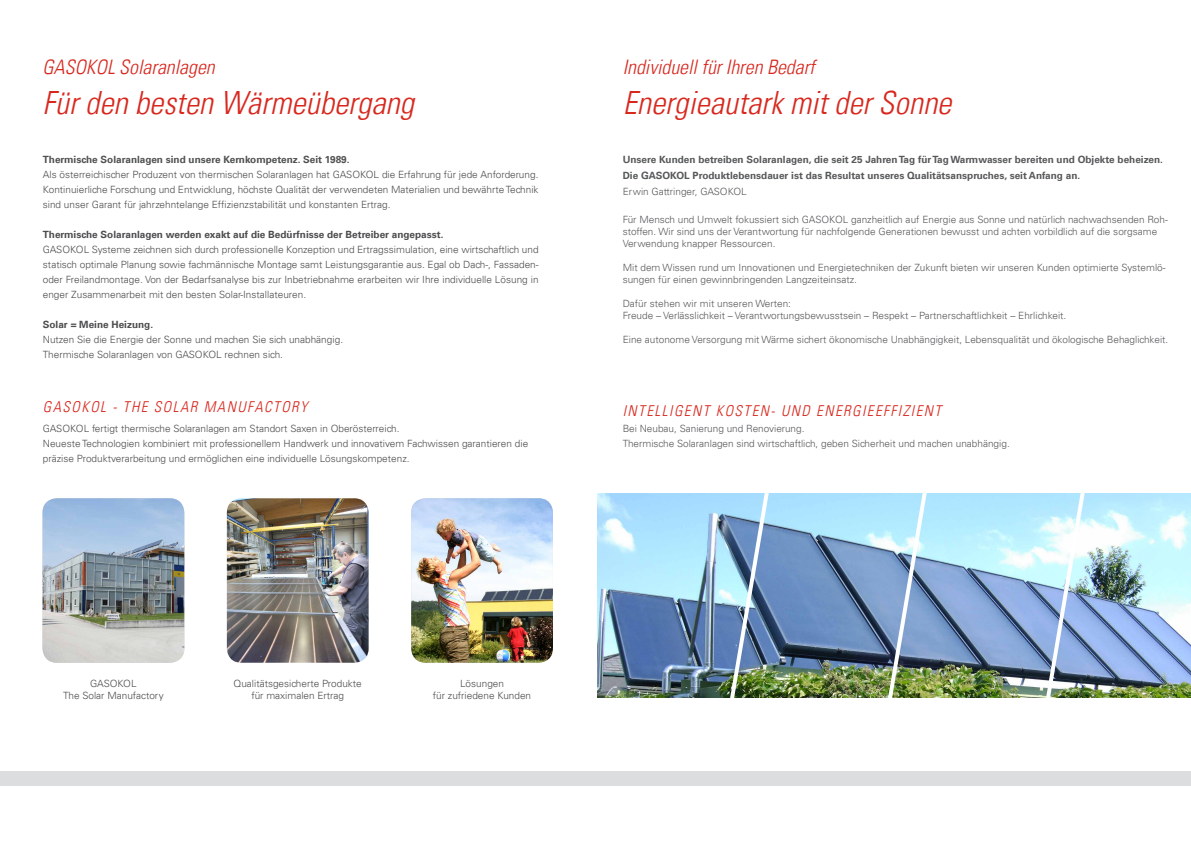
<style>
.page{position:relative;width:1191px;height:842px;background:#fff}
.page>*{position:absolute;margin:0;border:0;box-sizing:border-box;transform-origin:0 0}
.t1{font:italic 300 condensed 32px "Univers LT";color:#d8281e}
.t2{font:italic 300 condensed 20px "Univers LT";color:#d8281e}
.t3{font:italic 300 condensed 15px "Univers LT";letter-spacing:.1em;color:#d8281e}
.t4{font:300 10px/15px "Univers LT";color:#4b4c4d;text-align:justify}
.t5{font:300 10px/12px "Univers LT";color:#57585a}
.t6{font:700 10px/16px "Univers LT";color:#57585a}
.t7{font:700 10px "Univers LT";color:#4b4c4d}
</style>
<div class="page">
<img style="left:43px;top:498px;width:141px;height:165px">
<img style="left:227px;top:498px;width:142px;height:165px">
<img style="left:411px;top:498px;width:142px;height:165px">
<div style="left:0;top:771px;width:1191px;height:14px;background:#dcdddf"></div>
<img style="left:597px;top:493px;width:594px;height:204px">
<img style="left:729px;top:493px;width:40px;height:205px">
<img style="left:887px;top:493px;width:40px;height:205px">
<img style="left:1045px;top:493px;width:40px;height:205px">
<p class="t2" style="left:43px;top:55px;width:174px">GASOKOL Solaranlagen</p>
<p class="t1" style="left:43px;top:83px;width:373px">Für den besten Wärmeübergang</p>
<p class="t7" style="left:43px;top:154px;width:308px">Thermische Solaranlagen sind unsere Kernkompetenz. Seit 1989.</p>
<p class="t4" style="left:43px;top:167px;width:497px">Als österreichischer Produzent von thermischen Solaranlagen hat GASOKOL die Erfahrung für jede Anforderung.<br>Kontinuierliche Forschung und Entwicklung, höchste Qualität der verwendeten Materialien und bewährte Technik sind unser Garant für jahrzehntelange Effizienzstabilität und konstanten Ertrag.</p>
<p class="t7" style="left:43px;top:229px;width:402px">Thermische Solaranlagen werden exakt auf die Bedürfnisse der Betreiber angepasst.</p>
<p class="t4" style="left:43px;top:242px;width:497px">GASOKOL Systeme zeichnen sich durch professionelle Konzeption und Ertragssimulation, eine wirtschaftlich und statisch optimale Planung sowie fachmännische Montage samt Leistungsgarantie aus. Egal ob Dach-, Fassaden&shy;oder Freilandmontage. Von der Bedarfsanalyse bis zur Inbetriebnahme erarbeiten wir Ihre individuelle Lösung in enger Zusammenarbeit mit den besten Solar-Installateuren.</p>
<p class="t7" style="left:43px;top:319px;width:112px">Solar = Meine Heizung.</p>
<p class="t4" style="left:43px;top:332px;width:302px">Nutzen Sie die Energie der Sonne und machen Sie sich unabhängig.</p>
<p class="t4" style="left:43px;top:347px;width:242px">Thermische Solaranlagen von GASOKOL rechnen sich.</p>
<p class="t3" style="left:43px;top:398px;width:266px">GASOKOL - THE SOLAR MANUFACTORY</p>
<p class="t4" style="left:43px;top:421px;width:358px">GASOKOL fertigt thermische Solaranlagen am Standort Saxen in Oberösterreich.</p>
<p class="t4" style="left:43px;top:436px;width:487px">Neueste Technologien kombiniert mit professionellem Handwerk und innovativem Fachwissen garantieren die</p>
<p class="t4" style="left:43px;top:451px;width:368px">präzise Produktverarbeitung und ermöglichen eine individuelle Lösungskompetenz.</p>
<p class="t2" style="left:622px;top:55px;width:194px">Individuell für Ihren Bedarf</p>
<p class="t1" style="left:622px;top:84px;width:330px">Energieautark mit der Sonne</p>
<p class="t6" style="left:622px;top:152px;width:542px">Unsere Kunden betreiben Solaranlagen, die seit 25 Jahren Tag für Tag Warmwasser bereiten und Objekte beheizen.<br>Die GASOKOL Produktlebensdauer ist das Resultat unseres Qualitätsanspruches, seit Anfang an.</p>
<p class="t5" style="left:622px;top:186px;width:126px">Erwin Gattringer, GASOKOL</p>
<p class="t5" style="left:622px;top:214px;width:546px">Für Mensch und Umwelt fokussiert sich GASOKOL ganzheitlich auf Energie aus Sonne und natürlich nachwachsenden Roh&shy;stoffen. Wir sind uns der Verantwortung für nachfolgende Generationen bewusst und achten vorbildlich auf die sorgsame<br>Verwendung knapper Ressourcen.</p>
<p class="t5" style="left:622px;top:262px;width:544px">Mit dem Wissen rund um Innovationen und Energietechniken der Zukunft bieten wir unseren Kunden optimierte Systemlö&shy;sungen für einen gewinnbringenden Langzeiteinsatz.</p>
<p class="t5" style="left:622px;top:298px;width:170px">Dafür stehen wir mit unseren Werten:</p>
<p class="t5" style="left:622px;top:310px;width:445px">Freude – Verlässlichkeit – Verantwortungsbewusstsein – Respekt – Partnerschaftlichkeit – Ehrlichkeit.</p>
<p class="t5" style="left:622px;top:334px;width:547px">Eine autonome Versorgung mit Wärme sichert ökonomische Unabhängigkeit, Lebensqualität und ökologische Behaglichkeit.</p>
<p class="t3" style="left:622px;top:402px;width:320px">INTELLIGENT KOSTEN- UND ENERGIEEFFIZIENT</p>
<p class="t5" style="left:622px;top:422px;width:183px">Bei Neubau, Sanierung und Renovierung.</p>
<p class="t5" style="left:622px;top:437px;width:389px">Thermische Solaranlagen sind wirtschaftlich, geben Sicherheit und machen unabhängig.</p>
<p class="t4" style="left:90px;top:676px;width:48px">GASOKOL</p>
<p class="t4" style="left:63px;top:688px;width:102px">The Solar Manufactory</p>
<p class="t4" style="left:234px;top:677px;width:130px;line-height:12px;text-align:center">Qualitätsgesicherte Produkte für maximalen Ertrag</p>
<p class="t4" style="left:460px;top:676px;width:45px">Lösungen</p>
<p class="t4" style="left:433px;top:688px;width:100px">für zufriedene Kunden</p>
</div>
